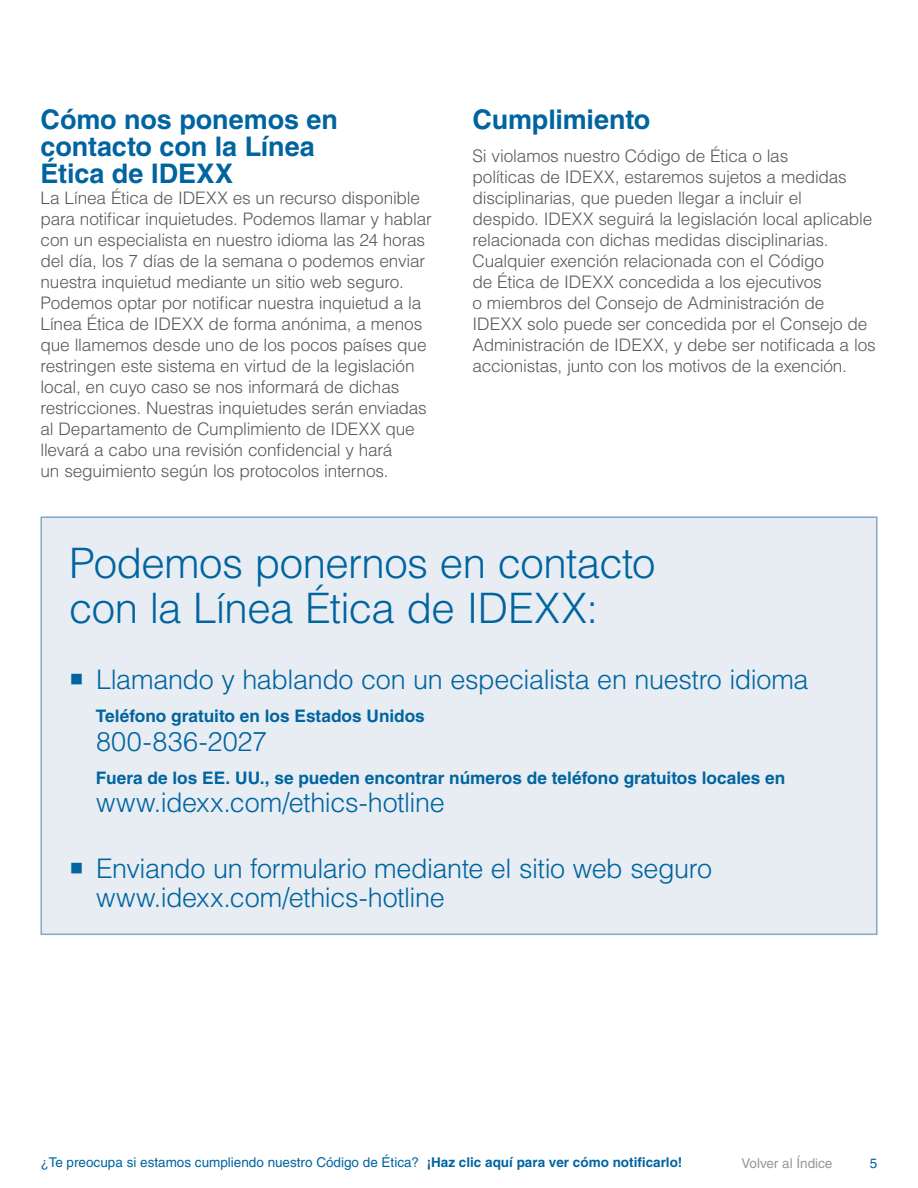
<style>
.page{position:relative;width:918px;height:1188px;background:#fff}
.page>*{position:absolute;margin:0;border:0;box-sizing:border-box;transform-origin:0 0}
.BulletedList_-_Head{font:300 42px/45px "Helvetica";letter-spacing:-.015em;color:#0064a0}
.Body_Copy{font:300 27px/28.5px "Helvetica";letter-spacing:-.015em;color:#0064a0}
.Subsubhead_2{font:700 27px/27px "Helvetica";letter-spacing:-.005em;color:#0064a0}
.Body_Copy-2{font:700 27px "Helvetica";letter-spacing:-.01em;color:#0064a0}
.Body_Copy-3{font:300 27px "Helvetica";letter-spacing:.01em;color:#0064a0}
.Body_Copy-4{font:300 17.25px/21px "Helvetica";letter-spacing:-.01em;color:#57595b}
.Body_Copy-5{font:700 17.25px "Helvetica";color:#0064a0}
.t1{font:13.5px "Helvetica";color:#0064a0}
.t2{font:13.5px "Helvetica";color:#95979a}
.s1{font-weight:700}
</style>
<div class="page">
<div style="left:41px;top:517px;width:836px;height:417px;background:#e7edf2"></div>
<div style="left:40px;top:516px;width:838px;height:419px;border:2px solid #82a8c3"></div>
<p class="Subsubhead_2" style="left:40px;top:105px;width:299px">Cómo nos ponemos en contacto con la Línea<br>Ética de IDEXX</p>
<p class="Body_Copy-4" style="left:40px;top:187px;width:393px">La Línea Ética de IDEXX es un recurso disponible para notificar inquietudes. Podemos llamar y hablar con un especialista en nuestro idioma las 24 horas del día, los 7 días de la semana o podemos enviar nuestra inquietud mediante un sitio web seguro.<br>Podemos optar por notificar nuestra inquietud a la Línea Ética de IDEXX de forma anónima, a menos que llamemos desde uno de los pocos países que restringen este sistema en virtud de la legislación local, en cuyo caso se nos informará de dichas restricciones. Nuestras inquietudes serán enviadas al Departamento de Cumplimiento de IDEXX que llevará a cabo una revisión confidencial y hará<br>un seguimiento según los protocolos internos.</p>
<p class="Body_Copy-2" style="left:472px;top:103px;width:179px">Cumplimiento</p>
<p class="Body_Copy-4" style="left:472px;top:145px;width:405px">Si violamos nuestro Código de Ética o las<br>políticas de IDEXX, estaremos sujetos a medidas disciplinarias, que pueden llegar a incluir el<br>despido. IDEXX seguirá la legislación local aplicable relacionada con dichas medidas disciplinarias.<br>Cualquier exención relacionada con el Código<br>de Ética de IDEXX concedida a los ejecutivos<br>o miembros del Consejo de Administración de IDEXX solo puede ser concedida por el Consejo de Administración de IDEXX, y debe ser notificada a los accionistas, junto con los motivos de la exención.</p>
<p class="BulletedList_-_Head" style="left:69px;top:539px;width:588px">Podemos ponernos en contacto con la Línea Ética de IDEXX:</p>
<p class="Body_Copy" style="left:96px;top:664px;width:714px">Llamando y hablando con un especialista en nuestro idioma</p>
<p class="Body_Copy-5" style="left:96px;top:705px;width:330px">Teléfono gratuito en los Estados Unidos</p>
<p class="Body_Copy-3" style="left:96px;top:724px;width:173px">800-836-2027</p>
<p class="Body_Copy-5" style="left:96px;top:767px;width:691px">Fuera de los EE. UU., se pueden encontrar números de teléfono gratuitos locales en</p>
<p class="Body_Copy" style="left:96px;top:787px;width:350px">www. idexx.com/ethics-hotline</p>
<p class="Body_Copy" style="left:96px;top:853px;width:618px">Enviando un formulario mediante el sitio web seguro www. idexx.com/ethics-hotline</p>
<p class="t1" style="left:40px;top:1154px;width:643px">¿Te preocupa si estamos cumpliendo nuestro Código de Ética? <span class="s1">¡Haz clic aquí para ver cómo notificarlo!</span></p>
<p class="t2" style="left:742px;top:1155px;width:92px">Volver al Índice</p>
<p class="t1" style="left:870px;top:1155px;width:9px">5</p>
</div>
